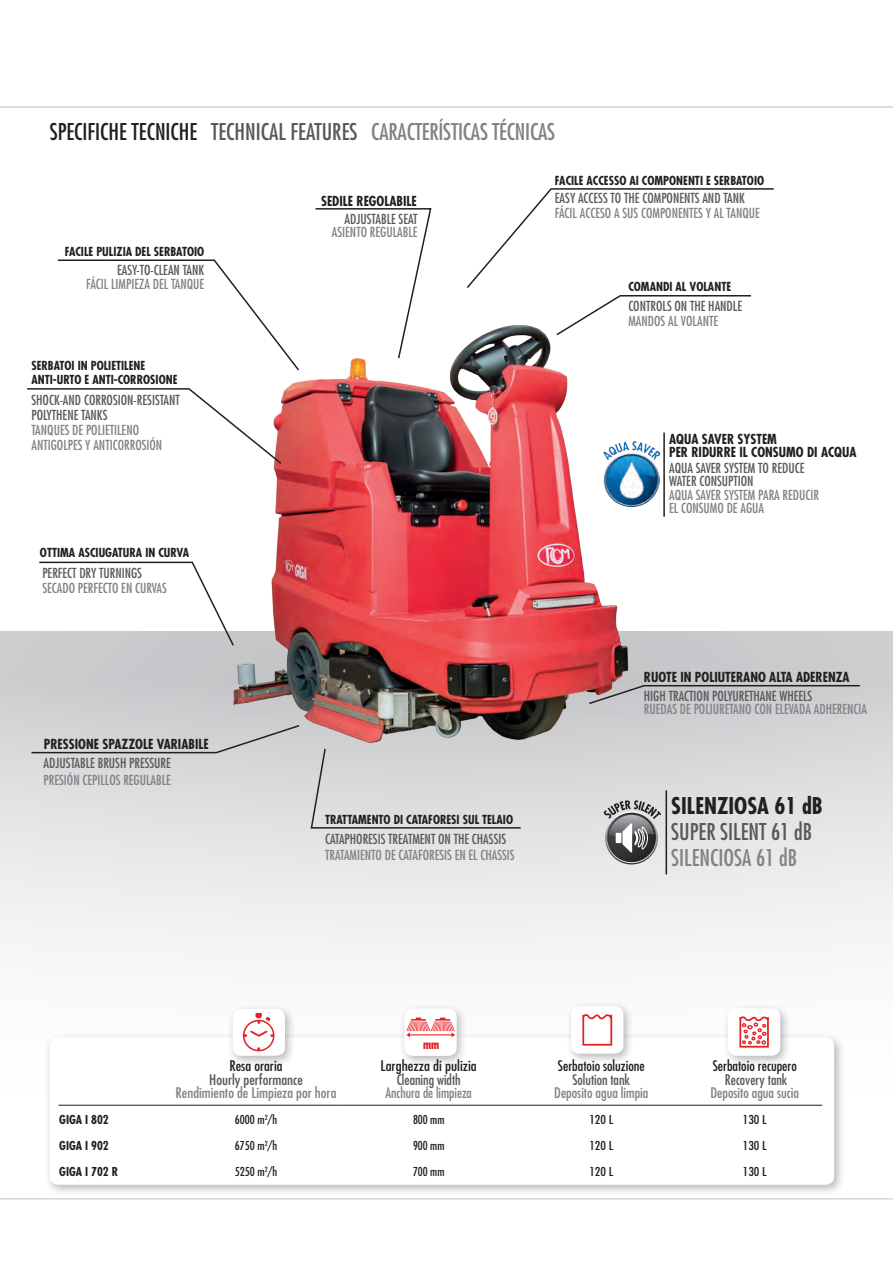
<style>
.page{position:relative;width:893px;height:1263px;background:#fff}
.page>*{position:absolute;margin:0;border:0;box-sizing:border-box;transform-origin:0 0}
.t1{font:condensed 22.5px "Futura Std";color:#808285}
.t2{font:condensed 22.5px "Futura Std";color:#57585a}
.t3{font:700 condensed 22.5px "Futura Std";color:#231f20}
.t4{font:condensed 14.25px "Futura Std";color:#808285}
.t5{font:condensed 14.25px "Futura Std";color:#57585a}
.t6{font:condensed 14.25px "Futura Std";color:#231f20}
.t7{font:condensed 14.25px "Futura Std";color:#808285;scale:1.07 1}
.t8{font:condensed 14.25px "Futura Std";color:#231f20;scale:1.1 1}
.t9{font:condensed 14.25px "Futura Std";color:#57585a;scale:1.07 1}
.t10{font:condensed 14.25px "Futura Std";color:#231f20;scale:1.07 1}
.t11{font:condensed 13.5px/15px "Futura Std";color:#808285}
.t12{font:condensed 13.5px/15px "Futura Std";color:#57585a}
.t13{font:700 condensed 13.5px/13.5px "Futura Std";color:#231f20}
.t14{font:700 condensed 12.75px "Futura Std";color:#e41f25}
.t15{font:700 condensed 12.15px/13.5px "Futura Std";color:#231f20}
.t16{font:condensed 12px "Futura Std";color:#231f20}
.t17{font:700 condensed 12px "Futura Std";color:#231f20}
.t18{font:condensed 12px "Futura Std";color:#231f20;scale:1.13 1}
.s1{color:#231f20}
.s2{color:#57585a}
</style>
<div class="page">
<div style="left:0;top:631px;width:893px;height:632px;background:linear-gradient(to bottom,#ceced1,#fff)"></div>
<hr style="left:0;top:107px;width:893px;height:1px;background:#d0d6de">
<hr style="left:0;top:1198px;width:893px;height:1px;background:#d0d6de">
<img style="left:224px;top:337px;width:413px;height:413px">
<svg style="left:27px;top:387px;width:256px;height:78px"></svg>
<div style="left:44px;top:1032px;width:801px;height:164px;background:#231f20;opacity:.31"></div>
<div style="left:50px;top:1037px;width:784px;height:148px;background:#fff;border-radius:9px"></div>
<hr style="left:59px;top:1105px;width:111px;height:1px;background:#231f20">
<hr style="left:170px;top:1105px;width:172px;height:1px;background:#231f20">
<hr style="left:342px;top:1105px;width:173px;height:1px;background:#231f20">
<hr style="left:515px;top:1105px;width:173px;height:1px;background:#231f20">
<hr style="left:688px;top:1105px;width:134px;height:1px;background:#231f20">
<div style="left:227px;top:1004px;width:69px;height:63px;background:#231f20;opacity:.31"></div>
<div style="left:233px;top:1009px;width:52px;height:47px;background:#fff;border-radius:9px"></div>
<svg style="left:243px;top:1013px;width:31px;height:38px"></svg>
<div style="left:566px;top:1001px;width:68px;height:64px;background:#231f20;opacity:.31"></div>
<div style="left:571px;top:1006px;width:52px;height:47px;background:#fff;border-radius:9px"></div>
<svg style="left:582px;top:1014px;width:31px;height:32px"></svg>
<div style="left:722px;top:1003px;width:69px;height:64px;background:#231f20;opacity:.31"></div>
<div style="left:728px;top:1008px;width:52px;height:48px;background:#fff;border-radius:9px"></div>
<div style="left:739px;top:1016px;width:30px;height:31px;border:2px solid #e41f25"></div>
<svg style="left:739px;top:1016px;width:30px;height:28px"></svg>
<div style="left:399px;top:1003px;width:68px;height:64px;background:#231f20;opacity:.31"></div>
<div style="left:404px;top:1008px;width:53px;height:48px;background:#fff;border-radius:9px"></div>
<svg style="left:406px;top:1017px;width:49px;height:20px"></svg>
<svg style="left:57px;top:259px;width:244px;height:113px"></svg>
<svg style="left:38px;top:561px;width:197px;height:86px"></svg>
<svg style="left:30px;top:724px;width:271px;height:30px;background:#c9cacc"></svg>
<div style="left:310px;top:747px;width:212px;height:82px;background:#d9d9db"></div>
<svg style="left:314px;top:208px;width:118px;height:152px"></svg>
<svg style="left:467px;top:188px;width:307px;height:149px"></svg>
<svg style="left:587px;top:684px;width:274px;height:21px;background:#bcb9bb"></svg>
<img style="left:604px;top:441px;width:55px;height:66px">
<hr style="left:663px;top:432px;width:2px;height:85px;background:#231f20">
<hr style="left:666px;top:790px;width:1px;height:84px;background:#231f20">
<svg style="left:606px;top:813px;width:51px;height:50px"></svg>
<div style="left:607px;top:814px;width:49px;height:48px;background:#2e2b2c;border-radius:24px"></div>
<svg style="left:603px;top:800px;width:58px;height:52px;background:#98989a"></svg>
<h1 class="t1" style="left:50px;top:118px;width:507px"><span class="s1">SPECIFICHE TECNICHE</span> <span class="s2">TECHNICAL FEATURES</span> CARACTERÍSTICAS TÉCNICAS</h1>
<p class="t15" style="left:65px;top:245px;width:141px">FACILE PULIZIA DEL SERBATOIO</p>
<p class="t12" style="left:117px;top:262px;width:89px">EASY-TO-CLEAN TANK</p>
<p class="t11" style="left:86px;top:277px;width:120px">FÁCIL LIMPIEZA DEL TANQUE</p>
<p class="t15" style="left:31px;top:359px;width:148px">SERBATOI IN POLIETILENE<br>ANTI-URTO E ANTI-CORROSIONE</p>
<p class="t12" style="left:31px;top:392px;width:150px">SHOCK-AND CORROSION-RESISTANT<br>POLYTHENE TANKS</p>
<p class="t11" style="left:31px;top:423px;width:132px">TANQUES DE POLIETILENO<br>ANTIGOLPES Y ANTICORROSIÓN</p>
<p class="t15" style="left:40px;top:546px;width:151px">OTTIMA ASCIUGATURA IN CURVA</p>
<p class="t12" style="left:42px;top:565px;width:101px">PERFECT DRY TURNINGS</p>
<p class="t11" style="left:42px;top:581px;width:126px">SECADO PERFECTO EN CURVAS</p>
<p class="t13" style="left:44px;top:738px;width:166px">PRESSIONE SPAZZOLE VARIABILE</p>
<p class="t12" style="left:44px;top:756px;width:129px">ADJUSTABLE BRUSH PRESSURE</p>
<p class="t11" style="left:44px;top:772px;width:129px">PRESIÓN CEPILLOS REGULABLE</p>
<p class="t13" style="left:321px;top:194px;width:97px">SEDILE REGOLABILE</p>
<p class="t12" style="left:345px;top:211px;width:74px">ADJUSTABLE SEAT</p>
<p class="t11" style="left:332px;top:225px;width:87px">ASIENTO REGULABLE</p>
<p class="t15" style="left:555px;top:173px;width:211px">FACILE ACCESSO AI COMPONENTI E SERBATOIO</p>
<p class="t12" style="left:555px;top:191px;width:191px">EASY ACCESS TO THE COMPONENTS AND TANK</p>
<p class="t11" style="left:555px;top:205px;width:206px">FÁCIL ACCESO A SUS COMPONENTES Y AL TANQUE</p>
<p class="t15" style="left:628px;top:280px;width:104px">COMANDI AL VOLANTE</p>
<p class="t12" style="left:628px;top:298px;width:115px">CONTROLS ON THE HANDLE</p>
<p class="t11" style="left:628px;top:313px;width:91px">MANDOS AL VOLANTE</p>
<p class="t13" style="left:669px;top:432px;width:189px">AQUA SAVER SYSTEM<br>PER RIDURRE IL CONSUMO DI ACQUA</p>
<p class="t11" style="left:669px;top:488px;width:151px;line-height:13.5px">AQUA SAVER SYSTEM PARA REDUCIR<br>EL CONSUMO DE AGUA</p>
<p class="t12" style="left:669px;top:461px;width:137px;line-height:13.5px">AQUA SAVER SYSTEM TO REDUCE<br>WATER CONSUPTION</p>
<p class="t15" style="left:325px;top:813px;width:189px">TRATTAMENTO DI CATAFORESI SUL TELAIO</p>
<p class="t12" style="left:325px;top:831px;width:183px">CATAPHORESIS TREATMENT ON THE CHASSIS</p>
<p class="t11" style="left:325px;top:847px;width:191px">TRATAMIENTO DE CATAFORESIS EN EL CHASSIS</p>
<p class="t13" style="left:644px;top:670px;width:207px">RUOTE IN POLIUTERANO ALTA ADERENZA</p>
<p class="t12" style="left:644px;top:688px;width:170px">HIGH TRACTION POLYURETHANE WHEELS</p>
<p class="t11" style="left:644px;top:701px;width:225px">RUEDAS DE POLIURETANO CON ELEVADA ADHERENCIA</p>
<h1 class="t3" style="left:671px;top:792px;width:153px">SILENZIOSA 61 dB</h1>
<h1 class="t1" style="left:671px;top:844px;width:127px">SILENCIOSA 61 dB</h1>
<h1 class="t2" style="left:671px;top:818px;width:142px">SUPER SILENT 61 dB</h1>
<p class="t10" style="left:229px;top:1057px;width:51px">Resa oraria</p>
<p class="t9" style="left:209px;top:1071px;width:89px">Hourly performance</p>
<p class="t7" style="left:176px;top:1084px;width:152px">Rendimiento de Limpieza por hora</p>
<p class="t14" style="left:423px;top:1036px;width:18px">mm</p>
<p class="t8" style="left:380px;top:1057px;width:89px">Larghezza di pulizia</p>
<p class="t5" style="left:397px;top:1071px;width:65px">Cleaning width</p>
<p class="t4" style="left:385px;top:1084px;width:88px">Anchura de limpieza</p>
<p class="t6" style="left:558px;top:1057px;width:88px">Serbatoio soluzione</p>
<p class="t5" style="left:572px;top:1071px;width:59px">Solution tank</p>
<p class="t4" style="left:554px;top:1084px;width:96px">Deposito agua limpia</p>
<p class="t6" style="left:713px;top:1057px;width:86px">Serbatoio recupero</p>
<p class="t5" style="left:725px;top:1071px;width:64px">Recovery tank</p>
<p class="t4" style="left:710px;top:1084px;width:90px">Deposito agua sucia</p>
<p class="t17" style="left:59px;top:1112px;width:51px">GIGA I 802</p>
<p class="t16" style="left:235px;top:1112px;width:44px">6000 m<sup>2</sup>/h</p>
<p class="t16" style="left:413px;top:1112px;width:33px">800 mm</p>
<p class="t18" style="left:589px;top:1112px;width:23px">120 L</p>
<p class="t18" style="left:743px;top:1112px;width:23px">130 L</p>
<p class="t17" style="left:59px;top:1138px;width:51px">GIGA I 902</p>
<p class="t16" style="left:235px;top:1138px;width:44px">6750 m<sup>2</sup>/h</p>
<p class="t16" style="left:413px;top:1138px;width:33px">900 mm</p>
<p class="t18" style="left:589px;top:1138px;width:23px">120 L</p>
<p class="t18" style="left:743px;top:1138px;width:23px">130 L</p>
<p class="t17" style="left:59px;top:1164px;width:60px">GIGA I 702 R</p>
<p class="t16" style="left:235px;top:1164px;width:44px">5250 m<sup>2</sup>/h</p>
<p class="t16" style="left:413px;top:1164px;width:33px">700 mm</p>
<p class="t18" style="left:589px;top:1164px;width:23px">120 L</p>
<p class="t18" style="left:743px;top:1164px;width:23px">130 L</p>
</div>
